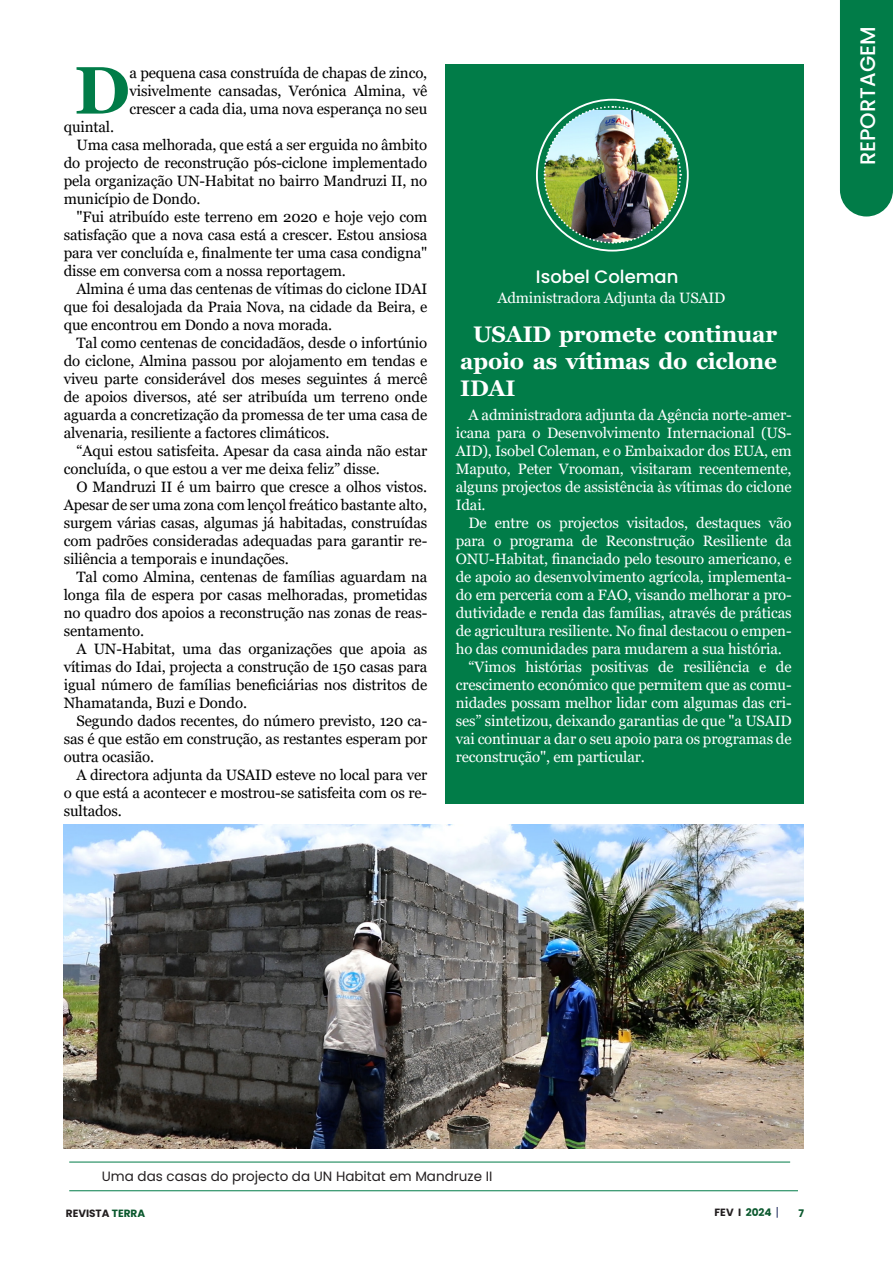
<style>
.page{position:relative;width:893px;height:1263px;background:#fff}
.page>*{position:absolute;margin:0;border:0;box-sizing:border-box;transform-origin:0 0}
.t1{font:700 66.9px "Georgia";color:#017c48}
.t2{font:700 22.5px/27px "Georgia";letter-spacing:-.01em;color:#fff;text-align:justify}
.t3{font:500 21px "Poppins";color:#fff}
.t4{font:500 18px "Poppins";color:#fff}
.t5{font:15px/18px "Georgia";letter-spacing:-.01em;color:#000;text-align:justify}
.t6{font:15px/18px "Georgia";letter-spacing:-.01em;color:#fff;text-align:justify}
.t7{font:13.5px "Poppins";color:#231f20}
.t8{font:700 10.5px "Poppins";color:#231f20}
.t9{font:700 10.5px "Poppins";color:#0a582d}
.s1{color:#0a582d}
</style>
<div class="page">
<div style="left:445px;top:64px;width:358px;height:740px;background:#017c48"></div>
<div style="left:840px;top:0;width:53px;height:216px;background:#017c48"></div>
<img style="left:64px;top:825px;width:739px;height:323px">
<img style="left:543px;top:105px;width:139px;height:140px">
<hr style="left:69px;top:1162px;width:721px;height:1px;background:#017c48">
<hr style="left:69px;top:1190px;width:729px;height:1px;background:#017c48">
<h1 class="t1" style="left:74px;top:47px;width:57px">D</h1>
<p class="t5" style="left:130px;top:64px;width:299px">a pequena casa construída de chapas de zinco, visivelmente cansadas, Verónica Almina, vê crescer a cada dia, uma nova esperança no seu</p>
<p class="t5" style="left:64px;top:118px;width:52px">quintal.</p>
<p class="t5" style="left:77px;top:136px;width:352px">Uma casa melhorada, que está a ser erguida no âmbito</p>
<p class="t5" style="left:64px;top:154px;width:365px">do projecto de reconstrução pós-ciclone implementado</p>
<p class="t5" style="left:64px;top:172px;width:365px">pela organização UN-Habitat no bairro Mandruzi II, no</p>
<p class="t5" style="left:64px;top:190px;width:138px">município de Dondo.</p>
<p class="t5" style="left:77px;top:208px;width:352px">"Fui atribuído este terreno em 2020 e hoje vejo com</p>
<p class="t5" style="left:64px;top:226px;width:365px">satisfação que a nova casa está a crescer. Estou ansiosa</p>
<p class="t5" style="left:64px;top:244px;width:365px">para ver concluída e, finalmente ter uma casa condigna"</p>
<p class="t5" style="left:64px;top:262px;width:284px">disse em conversa com a nossa reportagem.</p>
<p class="t5" style="left:77px;top:280px;width:352px">Almina é uma das centenas de vítimas do ciclone IDAI</p>
<p class="t5" style="left:64px;top:298px;width:365px">que foi desalojada da Praia Nova, na cidade da Beira, e</p>
<p class="t5" style="left:64px;top:316px;width:270px">que encontrou em Dondo a nova morada.</p>
<p class="t5" style="left:77px;top:334px;width:352px">Tal como centenas de concidadãos, desde o infortúnio</p>
<p class="t5" style="left:64px;top:352px;width:365px">do ciclone, Almina passou por alojamento em tendas e</p>
<p class="t5" style="left:64px;top:370px;width:365px">viveu parte considerável dos meses seguintes á mercê</p>
<p class="t5" style="left:64px;top:388px;width:365px">de apoios diversos, até ser atribuída um terreno onde</p>
<p class="t5" style="left:64px;top:406px;width:365px">aguarda a concretização da promessa de ter uma casa de</p>
<p class="t5" style="left:64px;top:424px;width:267px">alvenaria, resiliente a factores climáticos.</p>
<p class="t5" style="left:77px;top:442px;width:352px">“Aqui estou satisfeita. Apesar da casa ainda não estar</p>
<p class="t5" style="left:64px;top:460px;width:318px">concluída, o que estou a ver me deixa feliz” disse.</p>
<p class="t5" style="left:77px;top:478px;width:352px">O Mandruzi II é um bairro que cresce a olhos vistos.</p>
<p class="t5" style="left:64px;top:496px;width:365px">Apesar de ser uma zona com lençol freático bastante alto,</p>
<p class="t5" style="left:64px;top:514px;width:365px">surgem várias casas, algumas já habitadas, construídas</p>
<p class="t5" style="left:64px;top:532px;width:365px">com padrões consideradas adequadas para garantir re-</p>
<p class="t5" style="left:64px;top:550px;width:227px">siliência a temporais e inundações.</p>
<p class="t5" style="left:77px;top:568px;width:352px">Tal como Almina, centenas de famílias aguardam na</p>
<p class="t5" style="left:64px;top:586px;width:365px">longa fila de espera por casas melhoradas, prometidas</p>
<p class="t5" style="left:64px;top:604px;width:365px">no quadro dos apoios a reconstrução nas zonas de reas-</p>
<p class="t5" style="left:64px;top:622px;width:82px">sentamento.</p>
<p class="t5" style="left:77px;top:640px;width:352px">A UN-Habitat, uma das organizações que apoia as</p>
<p class="t5" style="left:64px;top:658px;width:365px">vítimas do Idai, projecta a construção de 150 casas para</p>
<p class="t5" style="left:64px;top:676px;width:365px">igual número de famílias beneficiárias nos distritos de</p>
<p class="t5" style="left:64px;top:694px;width:185px">Nhamatanda, Buzi e Dondo.</p>
<p class="t5" style="left:77px;top:712px;width:352px">Segundo dados recentes, do número previsto, 120 ca-</p>
<p class="t5" style="left:64px;top:730px;width:365px">sas é que estão em construção, as restantes esperam por</p>
<p class="t5" style="left:64px;top:748px;width:92px">outra ocasião.</p>
<p class="t5" style="left:77px;top:766px;width:352px">A directora adjunta da USAID esteve no local para ver</p>
<p class="t5" style="left:64px;top:784px;width:365px">o que está a acontecer e mostrou-se satisfeita com os re-</p>
<p class="t5" style="left:64px;top:802px;width:60px">sultados.</p>
<p class="t4" style="left:536px;top:266px;width:144px">Isobel Coleman</p>
<p class="t6" style="left:497px;top:289px;width:230px">Administradora Adjunta da USAID</p>
<h2 class="t2" style="left:460px;top:321px;width:318px;text-indent:13px">USAID promete continuar apoio as vítimas do ciclone IDAI</h2>
<p class="t6" style="left:456px;top:406px;width:337px;text-indent:13px">A administradora adjunta da Agência norte-amer&shy;icana para o Desenvolvimento Internacional (US-AID), Isobel Coleman, e o Embaixador dos EUA, em Maputo, Peter Vrooman, visitaram recentemente, alguns projectos de assistência às vítimas do ciclone Idai.</p>
<p class="t6" style="left:468px;top:514px;width:325px">De entre os projectos visitados, destaques vão</p>
<p class="t6" style="left:456px;top:532px;width:337px">para o programa de Reconstrução Resiliente da</p>
<p class="t6" style="left:456px;top:550px;width:337px">ONU-Habitat, financiado pelo tesouro americano, e</p>
<p class="t6" style="left:456px;top:568px;width:337px">de apoio ao desenvolvimento agrícola, implementa-</p>
<p class="t6" style="left:456px;top:586px;width:337px">do em perceria com a FAO, visando melhorar a pro-</p>
<p class="t6" style="left:456px;top:604px;width:337px">dutividade e renda das famílias, através de práticas</p>
<p class="t6" style="left:456px;top:622px;width:337px">de agricultura resiliente. No final destacou o empen-</p>
<p class="t6" style="left:456px;top:640px;width:328px">ho das comunidades para mudarem a sua história.</p>
<p class="t6" style="left:468px;top:658px;width:325px">“Vimos histórias positivas de resiliência e de</p>
<p class="t6" style="left:456px;top:676px;width:337px">crescimento económico que permitem que as comu-</p>
<p class="t6" style="left:456px;top:694px;width:337px">nidades possam melhor lidar com algumas das cri-</p>
<p class="t6" style="left:456px;top:712px;width:337px">ses” sintetizou, deixando garantias de que "a USAID</p>
<p class="t6" style="left:456px;top:730px;width:337px">vai continuar a dar o seu apoio para os programas de</p>
<p class="t6" style="left:456px;top:748px;width:191px">reconstrução", em particular.</p>
<h3 class="t3" style="left:855px;top:165px;width:140px;rotate:-90deg">REPORTAGEM</h3>
<p class="t7" style="left:102px;top:1168px;width:392px">Uma das casas do projecto da UN Habitat em Mandruze II</p>
<p class="t8" style="left:66px;top:1207px;width:81px">REVISTA <span class="s1">TERRA</span></p>
<p class="t8" style="left:715px;top:1206px;width:59px">FEV I <span class="s1">2024</span></p>
<p class="t9" style="left:798px;top:1207px;width:7px">7</p>
</div>
